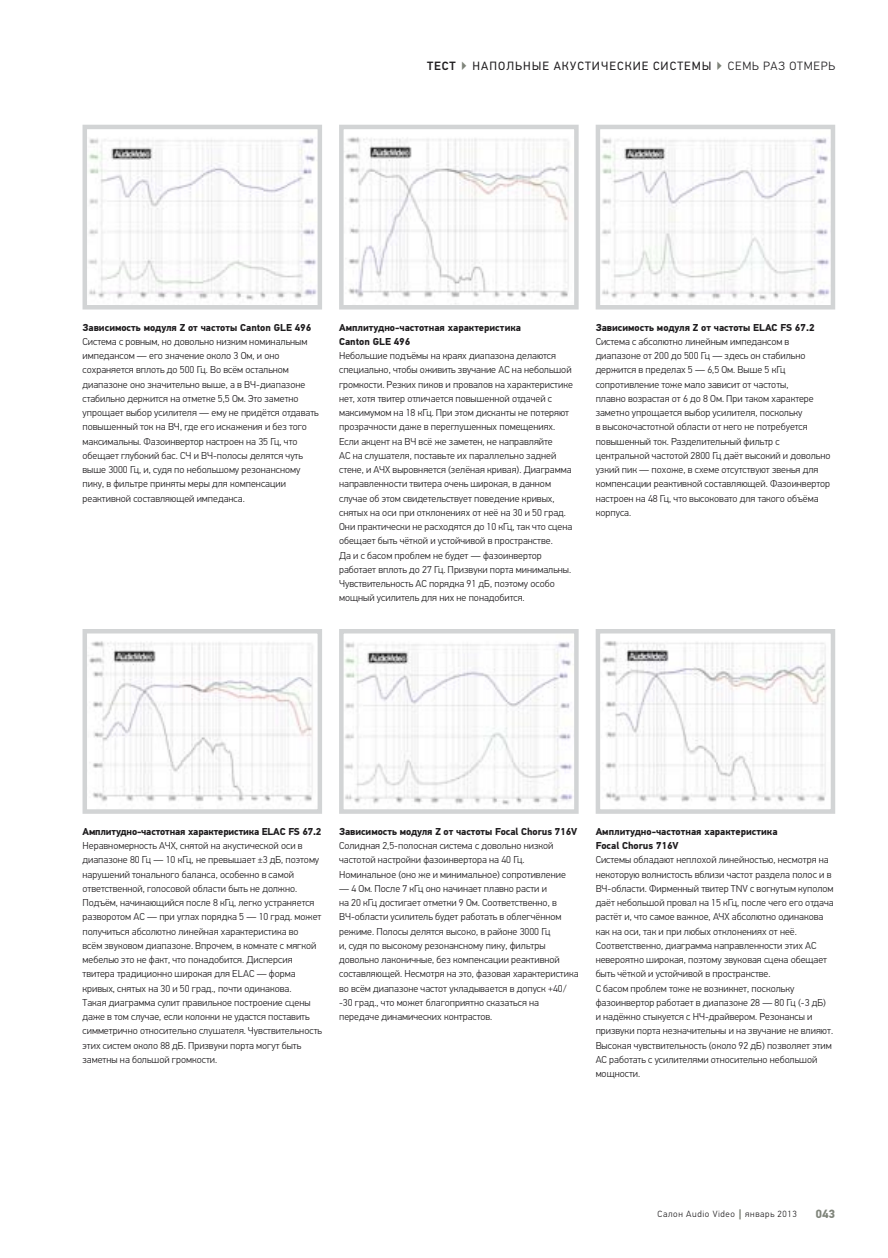
<style>
.page{position:relative;width:888px;height:1258px;background:#fff}
.page>*{position:absolute;margin:0;border:0;box-sizing:border-box;transform-origin:0 0}
.t1{font:12px "PF Din Text Pro";letter-spacing:.09em;color:#1f1d1f}
.t2{font:700 12px "PF Din Text Pro";color:#80857b}
.t3{font:300 10.05px/14.2px "PF Din Text Pro";color:#1f1d1f}
.t4{font:300 9px "PF Din Text Pro";letter-spacing:.07em;color:#1f1d1f}
.s1{font-weight:500}
.s2{font-weight:500;color:#80857b}
.s3{font-weight:300}
.s4{font-weight:700}
.s5{font-weight:700;font-size:10.5px;color:#80857b}
</style>
<div class="page">
<img style="left:344px;top:137px;width:225px;height:167px">
<div style="left:339px;top:125px;width:240px;height:184px;border:4px solid #d2d4d5"></div>
<img style="left:88px;top:138px;width:229px;height:162px">
<div style="left:83px;top:125px;width:239px;height:184px;border:4px solid #d2d4d5"></div>
<img style="left:601px;top:138px;width:229px;height:162px">
<div style="left:596px;top:125px;width:239px;height:184px;border:4px solid #d2d4d5"></div>
<img style="left:602px;top:641px;width:224px;height:161px">
<div style="left:596px;top:629px;width:239px;height:185px;border:4px solid #d2d4d5"></div>
<img style="left:88px;top:641px;width:225px;height:167px">
<div style="left:83px;top:629px;width:239px;height:185px;border:4px solid #d2d4d5"></div>
<img style="left:344px;top:642px;width:229px;height:163px">
<div style="left:339px;top:629px;width:240px;height:185px;border:4px solid #d2d4d5"></div>
<p class="t1" style="left:427px;top:59px;width:410px"><span class="s1">ТЕСТ</span> <span class="s2">▶</span> Напольные акустические системы <span class="s2">▶</span> <span class="s3">СЕМЬ РАЗ ОТМЕРЬ</span></p>
<p class="t3" style="left:83px;top:320px;width:238px"><span class="s4">Зависимость модуля Z от частоты Canton GLE 496<br></span>Система с ровным, но довольно низким номинальным импедансом — его значение около 3 Ом, и оно сохраняется вплоть до 500 Гц. Во всём остальном диапазоне оно значительно выше, а в ВЧ-диапазоне стабильно держится на отметке 5,5 Ом. Это заметно упрощает выбор усилителя — ему не придётся отдавать повышенный ток на ВЧ, где его искажения и без того максимальны. Фазоинвертор настроен на 35 Гц, что обещает глубокий бас. СЧ и ВЧ-полосы делятся чуть выше 3000 Гц, и, судя по небольшому резонансному пику, в фильтре приняты меры для компенсации реактивной составляющей импеданса.</p>
<p class="t3" style="left:339px;top:320px;width:235px"><span class="s4">Амплитудно-частотная характеристика<br>Canton GLE 496<br></span>Небольшие подъёмы на краях диапазона делаются специально, чтобы оживить звучание АС на небольшой громкости. Резких пиков и провалов на характеристике нет, хотя твитер отличается повышенной отдачей с максимумом на 18 кГц. При этом дисканты не потеряют прозрачности даже в переглушенных помещениях.<br>Если акцент на ВЧ всё же заметен, не направляйте<br>АС на слушателя, поставьте их параллельно задней стене, и АЧХ выровняется (зелёная кривая). Диаграмма направленности твитера очень широкая, в данном случае об этом свидетельствует поведение кривых, снятых на оси при отклонениях от неё на 30 и 50 град.<br>Они практически не расходятся до 10 кГц, так что сцена обещает быть чёткой и устойчивой в пространстве.<br>Да и с басом проблем не будет — фазоинвертор работает вплоть до 27 Гц. Призвуки порта минимальны.<br>Чувствительность АС порядка 91 дБ, поэтому особо мощный усилитель для них не понадобится.</p>
<p class="t3" style="left:596px;top:320px;width:236px"><span class="s4">Зависимость модуля Z от частоты ELAC FS 67.2<br></span>Система с абсолютно линейным импедансом в диапазоне от 200 до 500 Гц — здесь он стабильно держится в пределах 5 — 6,5 Ом. Выше 5 кГц сопротивление тоже мало зависит от частоты,<br>плавно возрастая от 6 до 8 Ом. При таком характере заметно упрощается выбор усилителя, поскольку<br>в высокочастотной области от него не потребуется повышенный ток. Разделительный фильтр с центральной частотой 2800 Гц даёт высокий и довольно узкий пик — похоже, в схеме отсутствуют звенья для компенсации реактивной составляющей. Фазоинвертор настроен на 48 Гц, что высоковато для такого объёма корпуса.</p>
<p class="t3" style="left:83px;top:824px;width:241px"><span class="s4">Амплитудно-частотная характеристика ELAC FS 67.2<br></span>Неравномерность АЧХ, снятой на акустической оси в диапазоне 80 Гц — 10 кГц, не превышает ±3 дБ, поэтому нарушений тонального баланса, особенно в самой ответственной, голосовой области быть не должно.<br>Подъём, начинающийся после 8 кГц, легко устраняется разворотом АС — при углах порядка 5 — 10 град. может получиться абсолютно линейная характеристика во<br>всём звуковом диапазоне. Впрочем, в комнате с мягкой мебелью это не факт, что понадобится. Дисперсия твитера традиционно широкая для ELAC — форма кривых, снятых на 30 и 50 град., почти одинакова.<br>Такая диаграмма сулит правильное построение сцены даже в том случае, если колонки не удастся поставить симметрично относительно слушателя. Чувствительность этих систем около 88 дБ. Призвуки порта могут быть заметны на большой громкости.</p>
<p class="t3" style="left:339px;top:824px;width:240px"><span class="s4">Зависимость модуля Z от частоты Focal Chorus 716V </span>Солидная 2,5-полосная система с довольно низкой частотой настройки фазоинвертора на 40 Гц.<br>Номинальное (оно же и минимальное) сопротивление</p>
<p class="t3" style="left:339px;top:881px;width:241px">— 4 Ом. После 7 кГц оно начинает плавно расти и<br>на 20 кГц достигает отметки 9 Ом. Соответственно, в ВЧ-области усилитель будет работать в облегчённом режиме. Полосы делятся высоко, в районе 3000 Гц<br>и, судя по высокому резонансному пику, фильтры довольно лаконичные, без компенсации реактивной составляющей. Несмотря на это, фазовая характеристика во всём диапазоне частот укладывается в допуск +40/ -30 град., что может благоприятно сказаться на передаче динамических контрастов.</p>
<p class="t3" style="left:596px;top:824px;width:239px"><span class="s4">Амплитудно-частотная характеристика<br>Focal Chorus 716V<br></span>Системы обладают неплохой линейностью, несмотря на некоторую волнистость вблизи частот раздела полос и в ВЧ-области. Фирменный твитер TNV с вогнутым куполом даёт небольшой провал на 15 кГц, после чего его отдача растёт и, что самое важное, АЧХ абсолютно одинакова как на оси, так и при любых отклонениях от неё.<br>Соответственно, диаграмма направленности этих АС невероятно широкая, поэтому звуковая сцена обещает быть чёткой и устойчивой в пространстве.<br>С басом проблем тоже не возникнет, поскольку фазоинвертор работает в диапазоне 28 — 80 Гц (-3 дБ) и надёжно стыкуется с НЧ-драйвером. Резонансы и призвуки порта незначительны и на звучание не влияют.<br>Высокая чувствительность (около 92 дБ) позволяет этим АС работать с усилителями относительно небольшой мощности.</p>
<p class="t4" style="left:658px;top:1209px;width:141px">Салон Audio Video <span class="s5">|</span> январь 2013</p>
<p class="t2" style="left:815px;top:1207px;width:21px">043</p>
</div>
